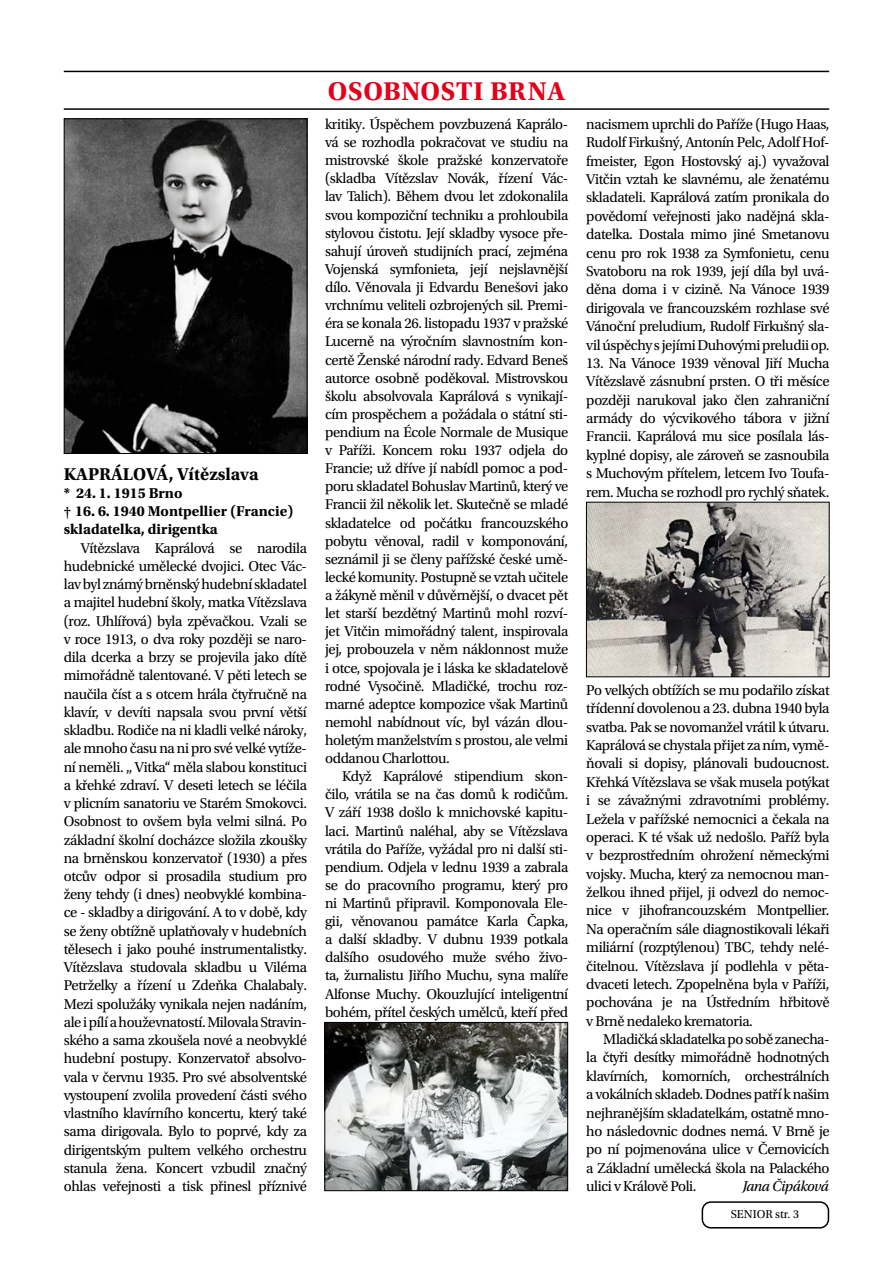
<style>
.page{position:relative;width:893px;height:1263px;background:#fff}
.page>*{position:absolute;margin:0;border:0;box-sizing:border-box;transform-origin:0 0}
.t1{font:700 27px "Utopia Std";letter-spacing:.025em;color:#e2001a}
.t2{font:700 18px "Utopia Std";color:#000}
.t3{font:15px/18.3px "Utopia Std";letter-spacing:-.025em;color:#000;text-align:justify}
.t4{font:700 15px/18.3px "Utopia Std";color:#000}
.t5{font:italic 15px "Utopia Std";letter-spacing:-.035em;color:#000}
.t6{font:12px "Utopia Std";color:#000}
</style>
<div class="page">
<div style="left:702px;top:1201px;width:127px;height:27px;border:2px solid #000;border-radius:9px"></div>
<hr style="left:64px;top:71px;width:765px;height:1px;background:#000">
<hr style="left:64px;top:108px;width:765px;height:2px;background:#000">
<img style="left:66px;top:120px;width:239px;height:332px">
<div style="left:64px;top:118px;width:243px;height:336px;border:1px solid #000"></div>
<img style="left:326px;top:1024px;width:240px;height:165px">
<div style="left:324px;top:1022px;width:244px;height:169px;border:1px solid #000"></div>
<img style="left:588px;top:504px;width:240px;height:171px">
<div style="left:586px;top:502px;width:244px;height:175px;border:1px solid #000"></div>
<p class="t2" style="left:64px;top:463px;width:196px">KAPRÁLOVÁ, Vítězslava</p>
<p class="t4" style="left:64px;top:484px;width:231px">* 24. 1. 1915 Brno<br>† 16. 6. 1940 Montpellier (Francie) skladatelka, dirigentka</p>
<p class="t3" style="left:64px;top:539px;width:245px;text-indent:17px">Vítězslava Kaprálová se narodila hudebnické umělecké dvojici. Otec Vác&shy;lav byl známý brněnský hudební skladatel a majitel hudební školy, matka Vítězslava (roz. Uhlířová) byla zpěvačkou. Vzali se v roce 1913, o dva roky později se naro&shy;dila dcerka a brzy se projevila jako dítě mimořádně talentované. V pěti letech se naučila číst a s otcem hrála čtyřručně na klavír, v devíti napsala svou první větší skladbu. Rodiče na ni kladli velké nároky, ale mnoho času na ni pro své velké vytíže&shy;ní neměli. „ Vitka“ měla slabou konstituci a křehké zdraví. V deseti letech se léčila v plicním sanatoriu ve Starém Smokovci.<br>Osobnost to ovšem byla velmi silná. Po základní školní docházce složila zkoušky na brněnskou konzervatoř (1930) a přes otcův odpor si prosadila studium pro ženy tehdy (i dnes) neobvyklé kombina&shy;ce - skladby a dirigování. A to v době, kdy se ženy obtížně uplatňovaly v hudebních tělesech i jako pouhé instrumentalistky.<br>Vítězslava studovala skladbu u Viléma Petrželky a řízení u Zdeňka Chalabaly.<br>Mezi spolužáky vynikala nejen nadáním, ale i pílí a houževnatostí. Milovala Stravin&shy;ského a sama zkoušela nové a neobvyklé hudební postupy. Konzervatoř absolvo&shy;vala v červnu 1935. Pro své absolventské vystoupení zvolila provedení části svého vlastního klavírního koncertu, který také sama dirigovala. Bylo to poprvé, kdy za dirigentským pultem velkého orchestru stanula žena. Koncert vzbudil značný ohlas veřejnosti a tisk přinesl příznivé</p>
<h1 class="t1" style="left:328px;top:75px;width:239px">OSOBNOSTI BRNA</h1>
<p class="t3" style="left:325px;top:115px;width:245px">kritiky. Úspěchem povzbuzená Kaprálo&shy;vá se rozhodla pokračovat ve studiu na mistrovské škole pražské konzervatoře (skladba Vítězslav Novák, řízení Vác&shy;lav Talich). Během dvou let zdokonalila svou kompoziční techniku a prohloubila stylovou čistotu. Její skladby vysoce pře&shy;sahují úroveň studijních prací, zejména Vojenská symfonieta, její nejslavnější dílo. Věnovala ji Edvardu Benešovi jako vrchnímu veliteli ozbrojených sil. Premi&shy;éra se konala 26. listopadu 1937 v pražské Lucerně na výročním slavnostním kon&shy;certě Ženské národní rady. Edvard Beneš autorce osobně poděkoval. Mistrovskou školu absolvovala Kaprálová s vynikají&shy;cím prospěchem a požádala o státní sti&shy;pendium na École Normale de Musique v Paříži. Koncem roku 1937 odjela do Francie; už dříve jí nabídl pomoc a pod&shy;poru skladatel Bohuslav Martinů, který ve Francii žil několik let. Skutečně se mladé skladatelce od počátku francouzského pobytu věnoval, radil v komponování, seznámil ji se členy pařížské české umě&shy;lecké komunity. Postupně se vztah učitele a žákyně měnil v důvěrnější, o dvacet pět let starší bezdětný Martinů mohl rozví&shy;jet Vitčin mimořádný talent, inspirovala jej, probouzela v něm náklonnost muže i otce, spojovala je i láska ke skladatelově rodné Vysočině. Mladičké, trochu roz&shy;marné adeptce kompozice však Martinů nemohl nabídnout víc, byl vázán dlou&shy;holetým manželstvím s prostou, ale velmi oddanou Charlottou.</p>
<p class="t3" style="left:325px;top:767px;width:245px;text-indent:17px">Když Kaprálové stipendium skon&shy;čilo, vrátila se na čas domů k rodičům.<br>V září 1938 došlo k mnichovské kapitu&shy;laci. Martinů naléhal, aby se Vítězslava vrátila do Paříže, vyžádal pro ni další sti&shy;pendium. Odjela v lednu 1939 a zabrala se do pracovního programu, který pro ni Martinů připravil. Komponovala Ele&shy;gii, věnovanou památce Karla Čapka, a další skladby. V dubnu 1939 potkala dalšího osudového muže svého živo&shy;ta, žurnalistu Jiřího Muchu, syna malíře Alfonse Muchy. Okouzlující inteligentní bohém, přítel českých umělců, kteří před</p>
<p class="t3" style="left:586px;top:115px;width:245px">nacismem uprchli do Paříže (Hugo Haas, Rudolf Firkušný, Antonín Pelc, Adolf Hof&shy;fmeister, Egon Hostovský aj.) vyvažoval Vitčin vztah ke slavnému, ale ženatému skladateli. Kaprálová zatím pronikala do povědomí veřejnosti jako nadějná skla&shy;datelka. Dostala mimo jiné Smetanovu cenu pro rok 1938 za Symfonietu, cenu Svatoboru na rok 1939, její díla byl uvá&shy;děna doma i v cizině. Na Vánoce 1939 dirigovala ve francouzském rozhlase své Vánoční preludium, Rudolf Firkušný sla&shy;vil úspěchy s jejími Duhovými preludii op.</p>
<p class="t3" style="left:586px;top:354px;width:245px">13. Na Vánoce 1939 věnoval Jiří Mucha Vítězslavě zásnubní prsten. O tři měsíce později narukoval jako člen zahraniční armády do výcvikového tábora v jižní Francii. Kaprálová mu sice posílala lás&shy;kyplné dopisy, ale zároveň se zasnoubila s Muchovým přítelem, letcem Ivo Toufa&shy;rem. Mucha se rozhodl pro rychlý sňatek.</p>
<p class="t3" style="left:586px;top:681px;width:245px">Po velkých obtížích se mu podařilo získat třídenní dovolenou a 23. dubna 1940 byla svatba. Pak se novomanžel vrátil k útvaru.<br>Kaprálová se chystala přijet za ním, vymě&shy;ňovali si dopisy, plánovali budoucnost.<br>Křehká Vítězslava se však musela potýkat i se závažnými zdravotními problémy.<br>Ležela v pařížské nemocnici a čekala na operaci. K té však už nedošlo. Paříž byla v bezprostředním ohrožení německými vojsky. Mucha, který za nemocnou man&shy;želkou ihned přijel, ji odvezl do nemoc&shy;nice v jihofrancouzském Montpellier.<br>Na operačním sále diagnostikovali lékaři miliární (rozptýlenou) TBC, tehdy nelé&shy;čitelnou. Vítězslava jí podlehla v pěta&shy;dvaceti letech. Zpopelněna byla v Paříži, pochována je na Ústředním hřbitově v Brně nedaleko krematoria.</p>
<p class="t3" style="left:586px;top:1030px;width:245px;text-indent:17px">Mladičká skladatelka po sobě zanecha&shy;la čtyři desítky mimořádně hodnotných klavírních, komorních, orchestrálních a vokálních skladeb. Dodnes patří k našim nejhranějším skladatelkám, ostatně mno&shy;ho následovnic dodnes nemá. V Brně je po ní pojmenována ulice v Černovicích a Základní umělecká škola na Palackého ulici v Králově Poli.</p>
<p class="t5" style="left:743px;top:1178px;width:88px">Jana Čipáková</p>
<p class="t6" style="left:731px;top:1207px;width:70px">SENIOR str. 3</p>
</div>
